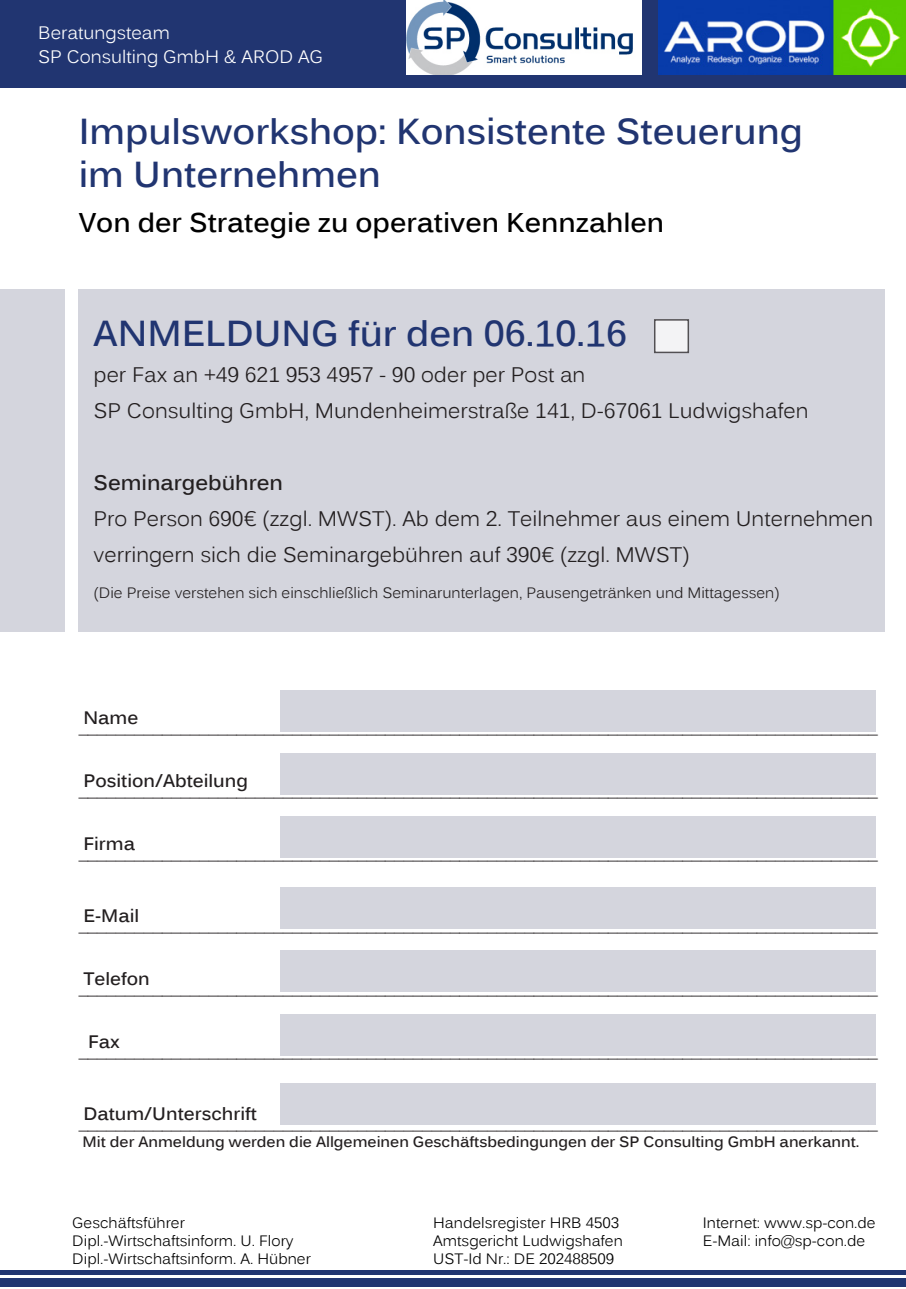
<style>
.page{position:relative;width:906px;height:1289px;background:#fff}
.page>*{position:absolute;margin:0;border:0;box-sizing:border-box;transform-origin:0 0}
.t1{font:700 36px/43.2px "Kalinga";color:#213571}
.t2{font:700 27px "Kalinga";color:#000}
.t3{font:21px/36px "Kalinga";color:#231f20}
.t4{font:700 21px "Kalinga";color:#231f20}
.t5{font:700 18px "Kalinga";color:#231f20}
.t6{font:18px "Kalinga";color:#fff}
.t7{font:15px "Kalinga";color:#000}
.t8{font:15px "Kalinga";color:#231f20}
.t9{font:700 15px "Kalinga";color:#231f20}
</style>
<div class="page">
<div style="left:79px;top:289px;width:805px;height:838px;background:#d4d5dd"></div>
<div style="left:0;top:289px;width:64px;height:342px;background:#d4d5dd"></div>
<div style="left:0;top:0;width:906px;height:87px;background:#213571"></div>
<div style="left:0;top:1278px;width:906px;height:8px;background:#213571"></div>
<div style="left:0;top:1270px;width:906px;height:5px;background:#213571"></div>
<img style="left:406px;top:0;width:235px;height:74px">
<img style="left:658px;top:0;width:247px;height:74px">
<div style="left:79px;top:631px;width:805px;height:551px;background:#fff"></div>
<div style="left:281px;top:1082px;width:595px;height:42px;background:#d4d5dd"></div>
<div style="left:281px;top:1014px;width:595px;height:41px;background:#d4d5dd"></div>
<div style="left:281px;top:949px;width:595px;height:42px;background:#d4d5dd"></div>
<div style="left:281px;top:887px;width:595px;height:41px;background:#d4d5dd"></div>
<div style="left:281px;top:815px;width:595px;height:42px;background:#d4d5dd"></div>
<div style="left:281px;top:753px;width:595px;height:42px;background:#d4d5dd"></div>
<div style="left:281px;top:690px;width:595px;height:42px;background:#d4d5dd"></div>
<div style="left:654px;top:320px;width:34px;height:32px;background:#f3f3f5"></div>
<div style="left:654px;top:319px;width:35px;height:34px;border:2px solid #231f20"></div>
<p class="t6" style="left:38px;top:21px;width:133px">Beratungsteam</p>
<p class="t6" style="left:38px;top:45px;width:286px">SP Consulting GmbH &amp; AROD AG</p>
<p class="t1" style="left:79px;top:113px;width:726px">Impulsworkshop: Konsistente Steuerung im Unternehmen</p>
<p class="t2" style="left:79px;top:204px;width:587px">Von der Strategie zu operativen Kennzahlen</p>
<p class="t1" style="left:94px;top:315px;width:535px">ANMELDUNG für den 06.10.16</p>
<p class="t3" style="left:94px;top:358px;width:493px">per Fax an +49 621 953 4957 - 90 oder per Post an</p>
<p class="t3" style="left:94px;top:394px;width:716px">SP Consulting GmbH, Mundenheimerstraße 141, D-67061 Ludwigshafen</p>
<p class="t4" style="left:94px;top:469px;width:191px">Seminargebühren</p>
<p class="t3" style="left:94px;top:502px;width:781px">Pro Person 690€ (zzgl. MWST). Ab dem 2. Teilnehmer aus einem Unternehmen verringern sich die Seminargebühren auf 390€ (zzgl. MWST)</p>
<p class="t8" style="left:94px;top:583px;width:687px">(Die Preise verstehen sich einschließlich Seminarunterlagen, Pausengetränken und Mittagessen)</p>
<p class="t5" style="left:83px;top:705px;width:56px">Name</p>
<p class="t5" style="left:79px;top:714px;width:800px">______________________________________________________________________________________</p>
<p class="t5" style="left:83px;top:768px;width:166px">Position/Abteilung</p>
<p class="t5" style="left:79px;top:777px;width:800px">______________________________________________________________________________________</p>
<p class="t5" style="left:83px;top:831px;width:53px">Firma</p>
<p class="t5" style="left:79px;top:840px;width:800px">______________________________________________________________________________________</p>
<p class="t5" style="left:83px;top:903px;width:57px">E-Mail</p>
<p class="t5" style="left:79px;top:912px;width:800px">______________________________________________________________________________________</p>
<p class="t5" style="left:83px;top:966px;width:68px">Telefon</p>
<p class="t5" style="left:79px;top:975px;width:800px">______________________________________________________________________________________</p>
<p class="t5" style="left:88px;top:1029px;width:33px">Fax</p>
<p class="t5" style="left:79px;top:1038px;width:800px">______________________________________________________________________________________</p>
<p class="t5" style="left:83px;top:1101px;width:175px">Datum/Unterschrift</p>
<p class="t5" style="left:79px;top:1110px;width:800px">______________________________________________________________________________________</p>
<p class="t9" style="left:83px;top:1131px;width:778px">Mit der Anmeldung werden die Allgemeinen Geschäftsbedingungen der SP Consulting GmbH anerkannt.</p>
<p class="t7" style="left:72px;top:1213px;width:114px">Geschäftsführer</p>
<p class="t7" style="left:72px;top:1231px;width:223px">Dipl.-Wirtschaftsinform. U. Flory</p>
<p class="t7" style="left:72px;top:1249px;width:240px">Dipl.-Wirtschaftsinform. A. Hübner</p>
<p class="t7" style="left:433px;top:1213px;width:187px">Handelsregister HRB 4503</p>
<p class="t7" style="left:433px;top:1231px;width:191px">Amtsgericht Ludwigshafen</p>
<p class="t7" style="left:433px;top:1249px;width:182px">UST-Id Nr.: DE 202488509</p>
<p class="t7" style="left:703px;top:1213px;width:174px">Internet: www.sp-con.de</p>
<p class="t7" style="left:703px;top:1231px;width:164px">E-Mail: info@sp-con.de</p>
</div>
